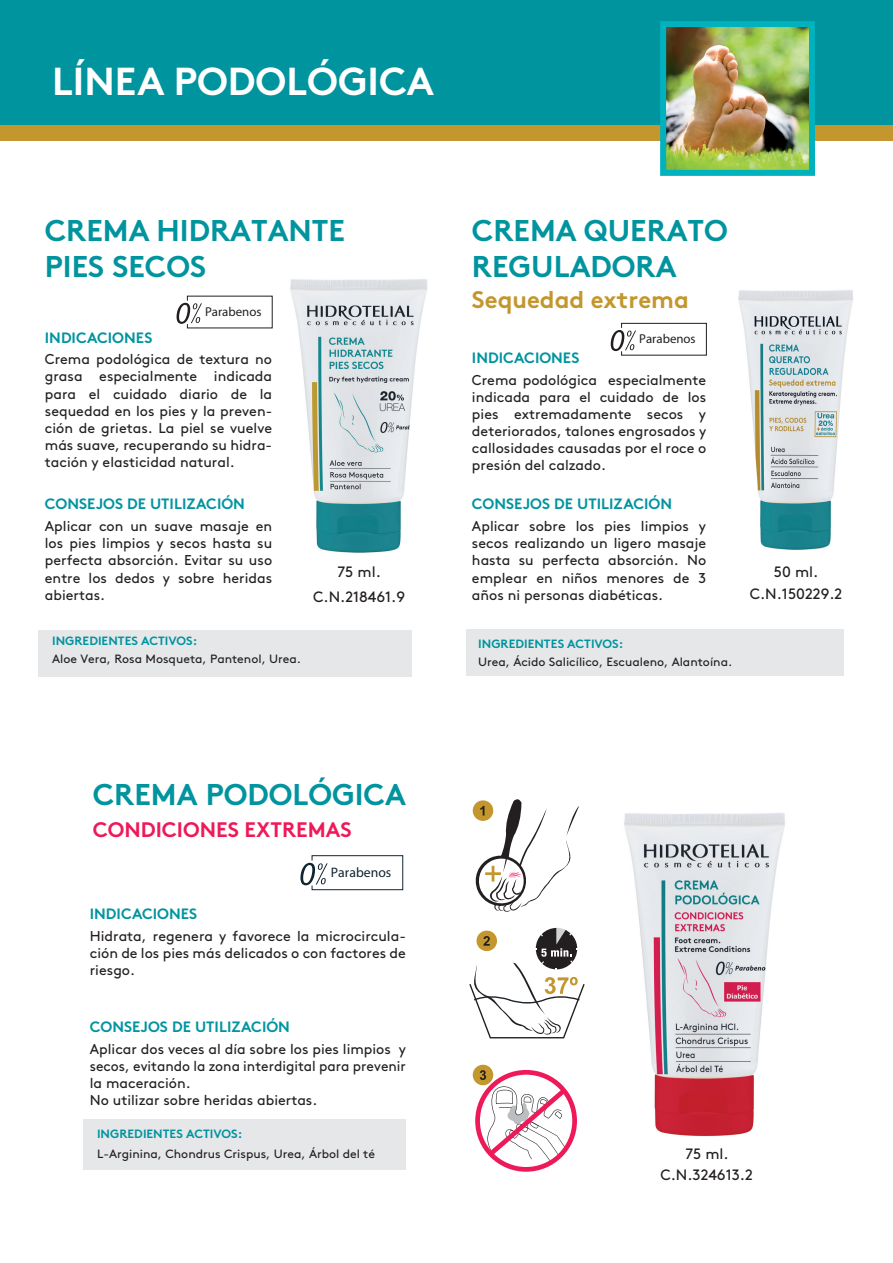
<style>
.page{position:relative;width:893px;height:1263px;background:#fff}
.page>*{position:absolute;margin:0;border:0;box-sizing:border-box;transform-origin:0 0}
.t1{font:700 39px "Brown";color:#fff}
.t2{font:700 30px/36px "Brown";color:#00949f}
.t3{font:700 24px "Brown";color:#c3972d}
.t4{font:700 21px "Brown";color:#ee1959}
.t5{font:700 15px "Brown";color:#00949f}
.t6{font:15px/22.4px "Brown";color:#231f20;text-align:center}
.t7{font:14.25px/17.1px "Brown";color:#231f20;text-align:justify}
.t8{font:italic 700 13.8px "Myriad";color:#112530}
.t9{font:italic 700 12.9px "Myriad";color:#231f20}
.t10{font:12px "Brown";color:#231f20}
.t11{font:700 12px "Brown";color:#00949f}
</style>
<div class="page">
<div style="left:0;top:0;width:893px;height:133px;background:#00949f"></div>
<div style="left:0;top:125px;width:893px;height:15px;background:#c3972d"></div>
<div style="left:38px;top:630px;width:373px;height:47px;background:#e6e7e9"></div>
<div style="left:466px;top:629px;width:378px;height:47px;background:#e6e7e9"></div>
<img style="left:290px;top:279px;width:138px;height:274px">
<div style="left:83px;top:1119px;width:323px;height:50px;background:#e6e7e9"></div>
<img style="left:738px;top:290px;width:115px;height:260px">
<img style="left:667px;top:28px;width:141px;height:141px">
<div style="left:660px;top:21px;width:155px;height:155px;border:6px solid #00b1be"></div>
<img style="left:624px;top:813px;width:161px;height:324px">
<svg style="left:472px;top:799px;width:107px;height:113px"></svg>
<div style="left:473px;top:1065px;width:20px;height:20px;background:#c3972d;border-radius:50%"></div>
<svg style="left:475px;top:1070px;width:102px;height:102px"></svg>
<svg style="left:469px;top:928px;width:116px;height:110px"></svg>
<svg style="left:300px;top:855px;width:103px;height:35px"></svg>
<svg style="left:177px;top:295px;width:96px;height:34px"></svg>
<svg style="left:611px;top:323px;width:96px;height:33px"></svg>
<h1 class="t1" style="left:52px;top:50px;width:383px">LÍNEA PODOLÓGICA</h1>
<h2 class="t2" style="left:45px;top:209px;width:302px">CREMA HIDRATANTE<br>PIES SECOS</h2>
<p class="t5" style="left:45px;top:326px;width:109px">INDICACIONES</p>
<p class="t9" style="left:205px;top:303px;width:58px">Parabenos</p>
<p class="t7" style="left:45px;top:350px;width:229px">Crema podológica de textura no grasa especialmente indicada para el cuidado diario de la sequedad en los pies y la preven&shy;ción de grietas. La piel se vuelve más suave, recuperando su hidra&shy;tación y elasticidad natural.</p>
<p class="t5" style="left:45px;top:492px;width:202px">CONSEJOS DE UTILIZACIÓN</p>
<p class="t7" style="left:45px;top:517px;width:229px">Aplicar con un suave masaje en los pies limpios y secos hasta su perfecta absorción. Evitar su uso entre los dedos y sobre heridas abiertas.</p>
<p class="t11" style="left:52px;top:631px;width:147px">INGREDIENTES ACTIVOS:</p>
<p class="t10" style="left:52px;top:649px;width:250px">Aloe Vera, Rosa Mosqueta, Pantenol, Urea.</p>
<p class="t6" style="left:337px;top:559px;width:45px">75 ml.</p>
<p class="t6" style="left:313px;top:584px;width:93px">C.N.218461.9</p>
<h2 class="t2" style="left:93px;top:773px;width:315px">CREMA PODOLÓGICA</h2>
<h3 class="t4" style="left:93px;top:812px;width:260px">CONDICIONES EXTREMAS</h3>
<p class="t5" style="left:90px;top:902px;width:109px">INDICACIONES</p>
<p class="t8" style="left:331px;top:863px;width:62px">Parabenos</p>
<p class="t7" style="left:90px;top:926px;width:318px">Hidrata, regenera y favorece la microcircula&shy;ción de los pies más delicados o con factores de riesgo.</p>
<p class="t5" style="left:90px;top:1015px;width:202px">CONSEJOS DE UTILIZACIÓN</p>
<p class="t7" style="left:90px;top:1039px;width:318px;text-align:left">Aplicar dos veces al día sobre los pies limpios y secos, evitando la zona interdigital para prevenir la maceración.<br>No utilizar sobre heridas abiertas.</p>
<p class="t11" style="left:97px;top:1124px;width:147px">INGREDIENTES ACTIVOS:</p>
<p class="t10" style="left:97px;top:1145px;width:280px">L-Arginina, Chondrus Crispus, Urea, Árbol del té</p>
<h2 class="t2" style="left:472px;top:209px;width:257px">CREMA QUERATO<br>REGULADORA</h2>
<h3 class="t3" style="left:472px;top:280px;width:218px">Sequedad extrema</h3>
<p class="t5" style="left:472px;top:346px;width:109px">INDICACIONES</p>
<p class="t9" style="left:639px;top:331px;width:58px">Parabenos</p>
<p class="t7" style="left:472px;top:370px;width:236px">Crema podológica especialmente indicada para el cuidado de los pies extremadamente secos y deteriorados, talones engrosados y callosidades causadas por el roce o presión del calzado.</p>
<p class="t5" style="left:472px;top:492px;width:202px">CONSEJOS DE UTILIZACIÓN</p>
<p class="t7" style="left:472px;top:516px;width:236px">Aplicar sobre los pies limpios y secos realizando un ligero masaje hasta su perfecta absorción. No emplear en niños menores de 3 años ni personas diabéticas.</p>
<p class="t11" style="left:478px;top:634px;width:147px">INGREDIENTES ACTIVOS:</p>
<p class="t10" style="left:478px;top:652px;width:256px">Urea, Ácido Salicílico, Escualeno, Alantoína.</p>
<p class="t6" style="left:750px;top:559px;width:94px">50 ml.<br>C.N.150229.2</p>
<p class="t6" style="left:685px;top:1141px;width:45px">75 ml.</p>
<p class="t6" style="left:660px;top:1162px;width:94px">C.N.324613.2</p>
</div>
